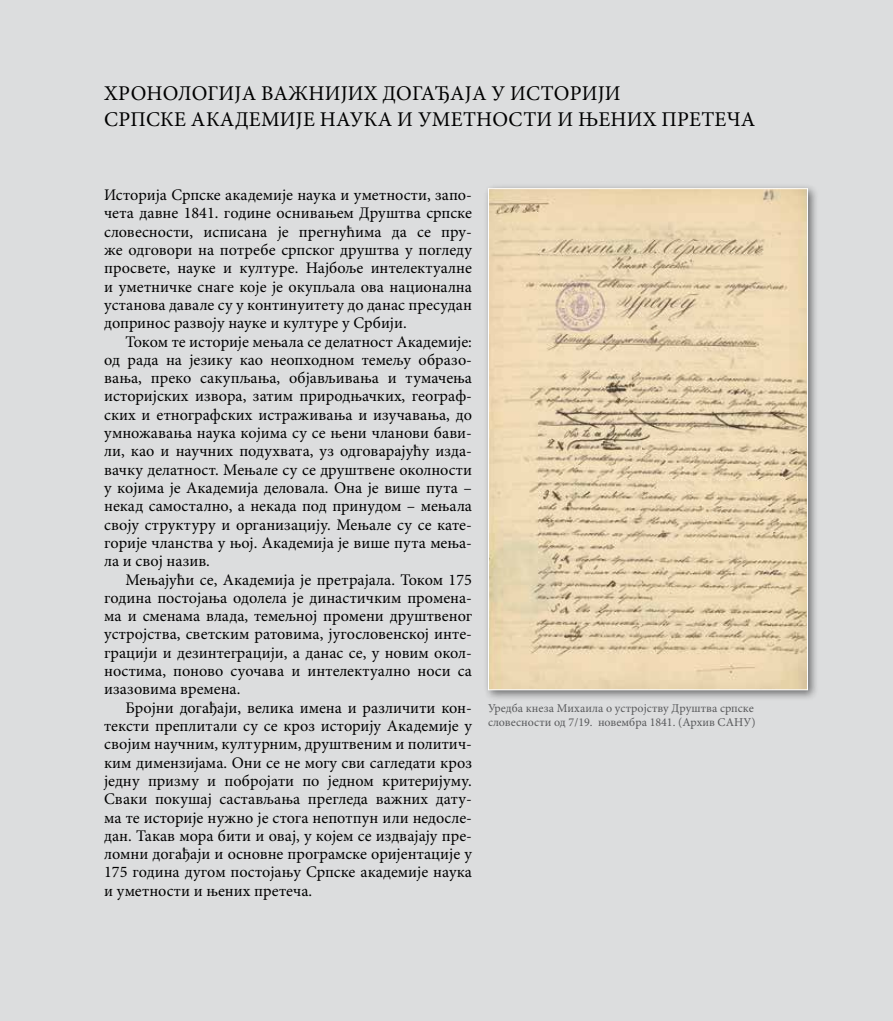
<style>
.page{position:relative;width:893px;height:1021px;background:#fff}
.page>*{position:absolute;margin:0;border:0;box-sizing:border-box;transform-origin:0 0}
.t1{font:21px "Minion Pro";color:#000}
.t2{font:16.2px/18.3px "Minion Pro";color:#000;text-align:justify}
.t3{font:12px/14.4px "Minion Pro";color:#58595b}
</style>
<div class="page">
<div style="left:0;top:0;width:892px;height:1020px;background:#dcddde"></div>
<div style="left:483px;top:183px;width:336px;height:518px;background:#000;opacity:.5"></div>
<img style="left:490px;top:190px;width:316px;height:498px">
<div style="left:488px;top:188px;width:320px;height:502px;border:1px solid #fff"></div>
<p class="t1" style="left:104px;top:81px;width:30px">Хроно</p>
<p class="t1" style="left:178px;top:81px;width:28px">логија</p>
<p class="t1" style="left:261px;top:81px;width:29px">важнијих</p>
<p class="t1" style="left:383px;top:81px;width:15px">дога</p>
<p class="t1" style="left:435px;top:81px;width:29px">ђаја</p>
<p class="t1" style="left:491px;top:81px;width:34px">у историји</p>
<p class="t1" style="left:104px;top:106px;width:29px">Српске</p>
<p class="t1" style="left:191px;top:106px;width:15px">академије</p>
<p class="t1" style="left:320px;top:106px;width:16px">наука</p>
<p class="t1" style="left:397px;top:106px;width:37px">и уметности</p>
<p class="t1" style="left:557px;top:106px;width:57px">и њених</p>
<p class="t1" style="left:662px;top:106px;width:14px">прете</p>
<p class="t1" style="left:727px;top:106px;width:25px">ча</p>
<p class="t2" style="left:104px;top:186px;width:369px">Историја Српске академије наука и уметности, запо&shy;чета давне 1841. године оснивањем Друштва српске словесности, исписана је прегнућима да се пру&shy;же одговори на потребе српског друштва у погледу просвете, науке и културе. Најбоље интелектуалне и уметничке снаге које је окупљала ова национална установа давале су у континуитету до данас пресудан допринос развоју науке и културе у Србији.</p>
<p class="t2" style="left:104px;top:333px;width:369px;text-indent:21px">Током те историје мењала се делатност Академије: од рада на језику као неопходном темељу образо&shy;вања, преко сакупљања, објављивања и тумачења историјских извора, затим природњачких, географ&shy;ских и етнографских истраживања и изучавања, до умножавања наука којима су се њени чланови бави&shy;ли, као и научних подухвата, уз одговарајућу изда&shy;вачку делатност. Мењале су се друштвене околности у којима је Академија деловала. Она је више пута – некад самостално, а некада под принудом – мењала своју структуру и организацију. Мењале су се кате&shy;горије чланства у њој. Академија је више пута мења&shy;ла и свој назив.</p>
<p class="t2" style="left:104px;top:571px;width:369px;text-indent:21px">Мењајући се, Академија је претрајала. Током 175 година постојања одолела је династичким промена&shy;ма и сменама влада, темељној промени друштвеног устројства, светским ратовима, југословенској инте&shy;грацији и дезинтеграцији, а данас се, у новим окол&shy;ностима, поново суочава и интелектуално носи са изазовима времена.</p>
<p class="t2" style="left:104px;top:699px;width:369px;text-indent:21px">Бројни догађаји, велика имена и различити кон&shy;тексти преплитали су се кроз историју Академије у својим научним, културним, друштвеним и политич&shy;ким димензијама. Они се не могу сви сагледати кроз једну призму и побројати по једном критеријуму.<br>Сваки покушај састављања прегледа важних дату&shy;ма те историје нужно је стога непотпун или недосле&shy;дан. Такав мора бити и овај, у којем се издвајају пре&shy;ломни догађаји и основне програмске оријентације у 175 година дугом постојању Српске академије наука и уметности и њених претеча.</p>
<p class="t3" style="left:488px;top:701px;width:269px">Уредба кнеза Михаила о устројству Друштва српске словесности од 7/19. новембра 1841. (Архив САНУ)</p>
</div>
